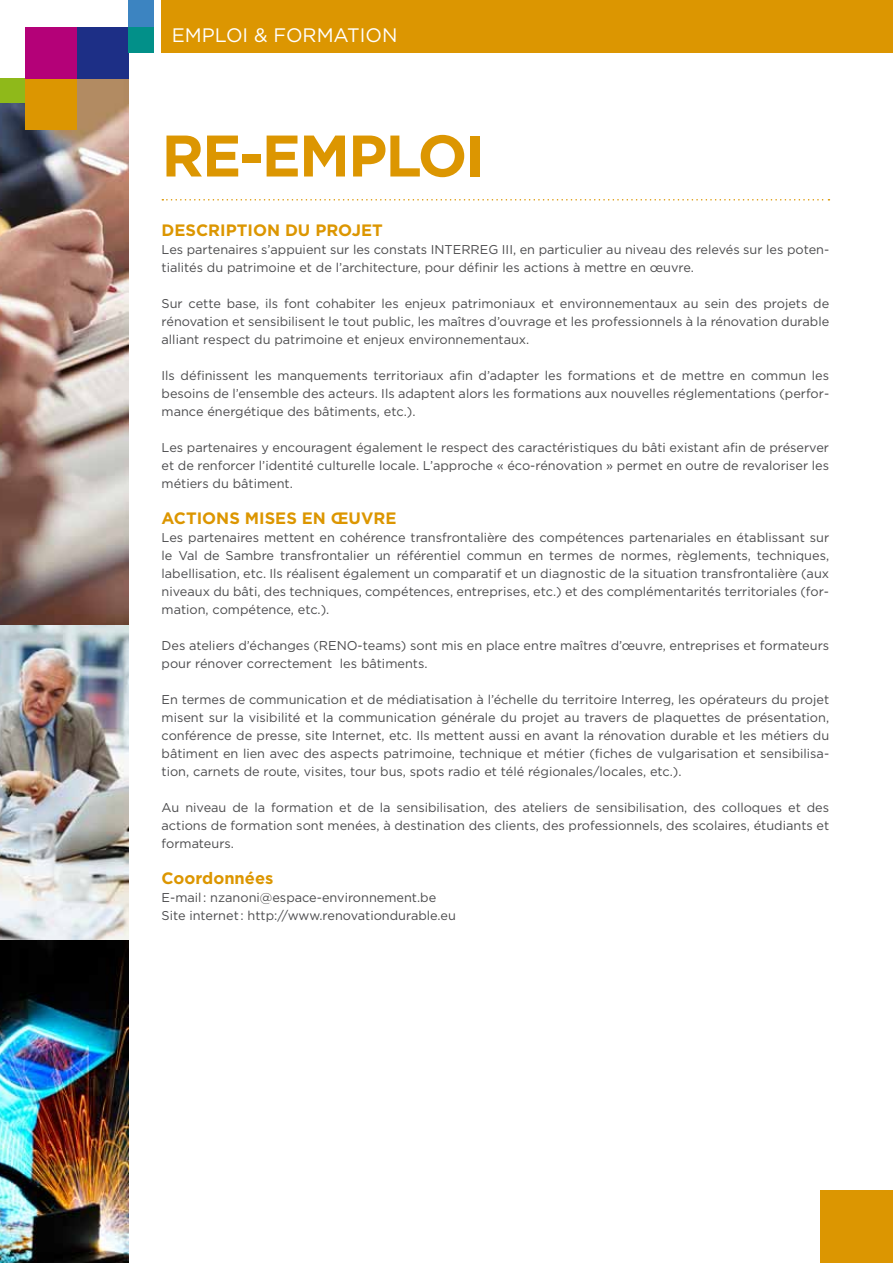
<style>
.page{position:relative;width:893px;height:1263px;background:#fff}
.page>*{position:absolute;margin:0;border:0;box-sizing:border-box;transform-origin:0 0}
.t1{font:700 58.5px "Gotham";letter-spacing:-.03em;color:#dc9601}
.t2{font:19.5px "Gotham";color:#fff}
.t3{font:700 16.5px "Gotham";color:#dc9601}
.t4{font:12.75px/18px "Gotham";color:#4b4b4d;text-align:justify}
</style>
<div class="page">
<img style="left:0;top:79px;width:128px;height:1184px">
<div style="left:0;top:78px;width:26px;height:25px;background:#8fb91a"></div>
<div style="left:26px;top:78px;width:51px;height:52px;background:#dc9601"></div>
<div style="left:26px;top:27px;width:51px;height:51px;background:#b40178"></div>
<div style="left:77px;top:27px;width:51px;height:51px;background:#1d2f86"></div>
<div style="left:128px;top:0;width:26px;height:27px;background:#3c84c1"></div>
<div style="left:128px;top:27px;width:26px;height:26px;background:#029089"></div>
<div style="left:821px;top:1191px;width:72px;height:72px;background:#dc9601"></div>
<div style="left:162px;top:0;width:731px;height:53px;background:#dc9601"></div>
<svg style="left:162px;top:199px;width:667px;height:2px"></svg>
<h2 class="t2" style="left:172px;top:23px;width:227px">Emploi &amp; formation</h2>
<h1 class="t1" style="left:162px;top:117px;width:325px">RE-EMPLOI</h1>
<p class="t3" style="left:162px;top:219px;width:167px">DESCRIPTION DU PRO</p>
<p class="t3" style="left:352px;top:219px;width:33px">JET</p>
<p class="t4" style="left:162px;top:240px;width:669px">Les partenaires s’appuient sur les constats INTERREG III, en particulier au niveau des relevés sur les poten&shy;tialités du patrimoine et de l’architecture, pour définir les actions à mettre en œuvre.</p>
<p class="t4" style="left:162px;top:294px;width:669px">Sur cette base, ils font cohabiter les enjeux patrimoniaux et environnementaux au sein des projets de rénovation et sensibilisent le tout public, les maîtres d’ouvrage et les professionnels à la rénovation durable alliant respect du patrimoine et enjeux environnementaux.</p>
<p class="t4" style="left:162px;top:366px;width:669px">Ils définissent les manquements territoriaux afin d’adapter les formations et de mettre en commun les besoins de l’ensemble des acteurs. Ils adaptent alors les formations aux nouvelles réglementations (perfor&shy;mance énergétique des bâtiments, etc.).</p>
<p class="t4" style="left:162px;top:439px;width:669px">Les partenaires y encouragent également le respect des caractéristiques du bâti existant afin de préserver et de renforcer l’identité culturelle locale. L’approche « éco-rénovation » permet en outre de revaloriser les métiers du bâtiment.</p>
<p class="t3" style="left:162px;top:507px;width:224px">ACTIONS MISES EN ŒUVRE</p>
<p class="t4" style="left:162px;top:528px;width:669px">Les partenaires mettent en cohérence transfrontalière des compétences partenariales en établissant sur le Val de Sambre transfrontalier un référentiel commun en termes de normes, règlements, techniques, labellisation, etc. Ils réalisent également un comparatif et un diagnostic de la situation transfrontalière (aux niveaux du bâti, des techniques, compétences, entreprises, etc.) et des complémentarités territoriales (for&shy;mation, compétence, etc.).</p>
<p class="t4" style="left:162px;top:636px;width:669px">Des ateliers d’échanges (RENO-teams) sont mis en place entre maîtres d’œuvre, entreprises et formateurs pour rénover correctement les bâtiments.</p>
<p class="t4" style="left:162px;top:690px;width:669px">En termes de communication et de médiatisation à l’échelle du territoire Interreg, les opérateurs du projet misent sur la visibilité et la communication générale du projet au travers de plaquettes de présentation, conférence de presse, site Internet, etc. Ils mettent aussi en avant la rénovation durable et les métiers du bâtiment en lien avec des aspects patrimoine, technique et métier (fiches de vulgarisation et sensibilisa&shy;tion, carnets de route, visites, tour bus, spots radio et télé régionales/locales, etc.).</p>
<p class="t4" style="left:162px;top:799px;width:669px">Au niveau de la formation et de la sensibilisation, des ateliers de sensibilisation, des colloques et des actions de formation sont menées, à destination des clients, des professionnels, des scolaires, étudiants et formateurs.</p>
<p class="t3" style="left:162px;top:867px;width:113px">COORDONNÉES</p>
<p class="t4" style="left:162px;top:888px;width:296px">E-mail : nzanoni@espace-environnement.be<br>Site internet : http://www.renovationdurable.eu</p>
</div>
